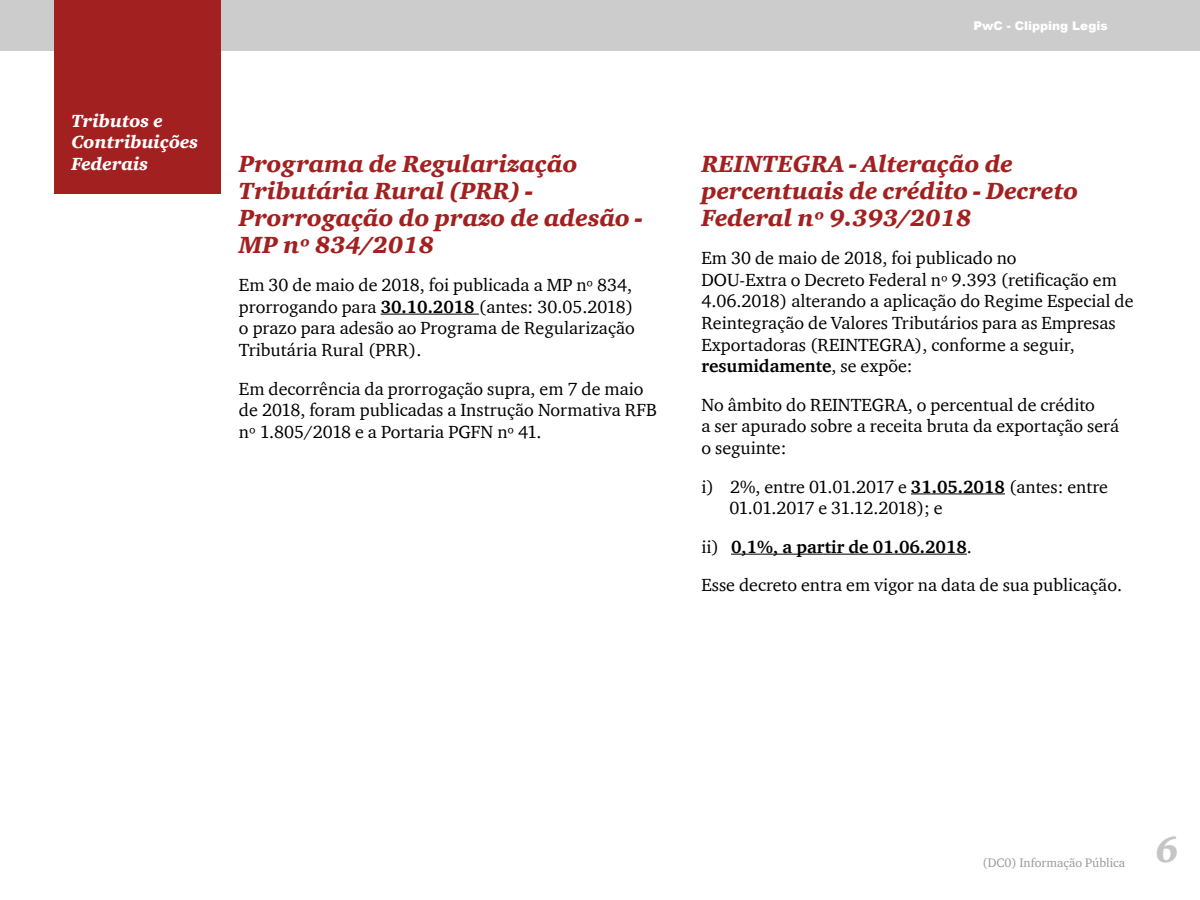
<style>
.page{position:relative;width:1200px;height:900px;background:#fff}
.page>*{position:absolute;margin:0;border:0;box-sizing:border-box;transform-origin:0 0}
.t1{font:italic 900 36px "ITC Charter Com";color:#c5c5c6}
.t2{font:italic 900 24px/27px "ITC Charter Com";color:#a32020}
.t3{font:18px/21.6px "ITC Charter Com";color:#000}
.t4{font:italic 900 18px/21.6px "ITC Charter Com";color:#fff}
.t5{font:12.6px "ITC Charter Com";color:#999}
.t6{font:900 12px "Arial";color:#fff}
.s1{font-weight:700}
</style>
<div class="page">
<div style="left:0;top:0;width:1200px;height:51px;background:#ccc"></div>
<div style="left:54px;top:0;width:166px;height:194px;background:#a32020"></div>
<hr style="left:381px;top:314px;width:98px;height:1px;background:#000">
<hr style="left:911px;top:493px;width:94px;height:1px;background:#000">
<hr style="left:731px;top:554px;width:236px;height:1px;background:#000">
<p class="t4" style="left:71px;top:110px;width:128px">Tributos e<br>Contribuições<br>Federais</p>
<h2 class="t2" style="left:239px;top:150px;width:405px">Programa de Regularização<br>Tributária Rural (PRR) -<br>Prorrogação do prazo de adesão -<br>MP nº 834/2018</h2>
<p class="t3" style="left:239px;top:274px;width:397px">Em 30 de maio de 2018, foi publicada a MP nº 834, prorrogando para <span class="s1">30.10.2018</span> (antes: 30.05.2018) o prazo para adesão ao Programa de Regularização Tributária Rural (PRR).</p>
<p class="t3" style="left:239px;top:377px;width:420px">Em decorrência da prorrogação supra, em 7 de maio de 2018, foram publicadas a Instrução Normativa RFB nº 1.805/2018 e a Portaria PGFN nº 41.</p>
<p class="t6" style="left:973px;top:17px;width:136px">PwC - Clipping Legis</p>
<h2 class="t2" style="left:702px;top:150px;width:378px">REINTEGRA - Alteração de percentuais de crédito - Decreto<br>Federal nº 9.393/2018</h2>
<p class="t3" style="left:701px;top:247px;width:434px">Em 30 de maio de 2018, foi publicado no<br>DOU-Extra o Decreto Federal nº 9.393 (retificação em 4.06.2018) alterando a aplicação do Regime Especial de Reintegração de Valores Tributários para as Empresas Exportadoras (REINTEGRA), conforme a seguir, <span class="s1">resumidamente</span>, se expõe:</p>
<p class="t3" style="left:701px;top:394px;width:419px">No âmbito do REINTEGRA, o percentual de crédito<br>a ser apurado sobre a receita bruta da exportação será o seguinte:</p>
<p class="t3" style="left:729px;top:475px;width:380px;text-indent:-28px">i) 2%, entre 01.01.2017 e <span class="s1">31.05.2018</span> (antes: entre<br>01.01.2017 e 31.12.2018); e</p>
<p class="t3" style="left:701px;top:527px;width:422px;line-height:38.5px">ii) <span class="s1">0,1%, a partir de 01.06.2018</span>.<br>Esse decreto entra em vigor na data de sua publicação.</p>
<p class="t5" style="left:982px;top:855px;width:144px">(DC0) Informação Pública</p>
<h1 class="t1" style="left:1156px;top:828px;width:25px">6</h1>
</div>
